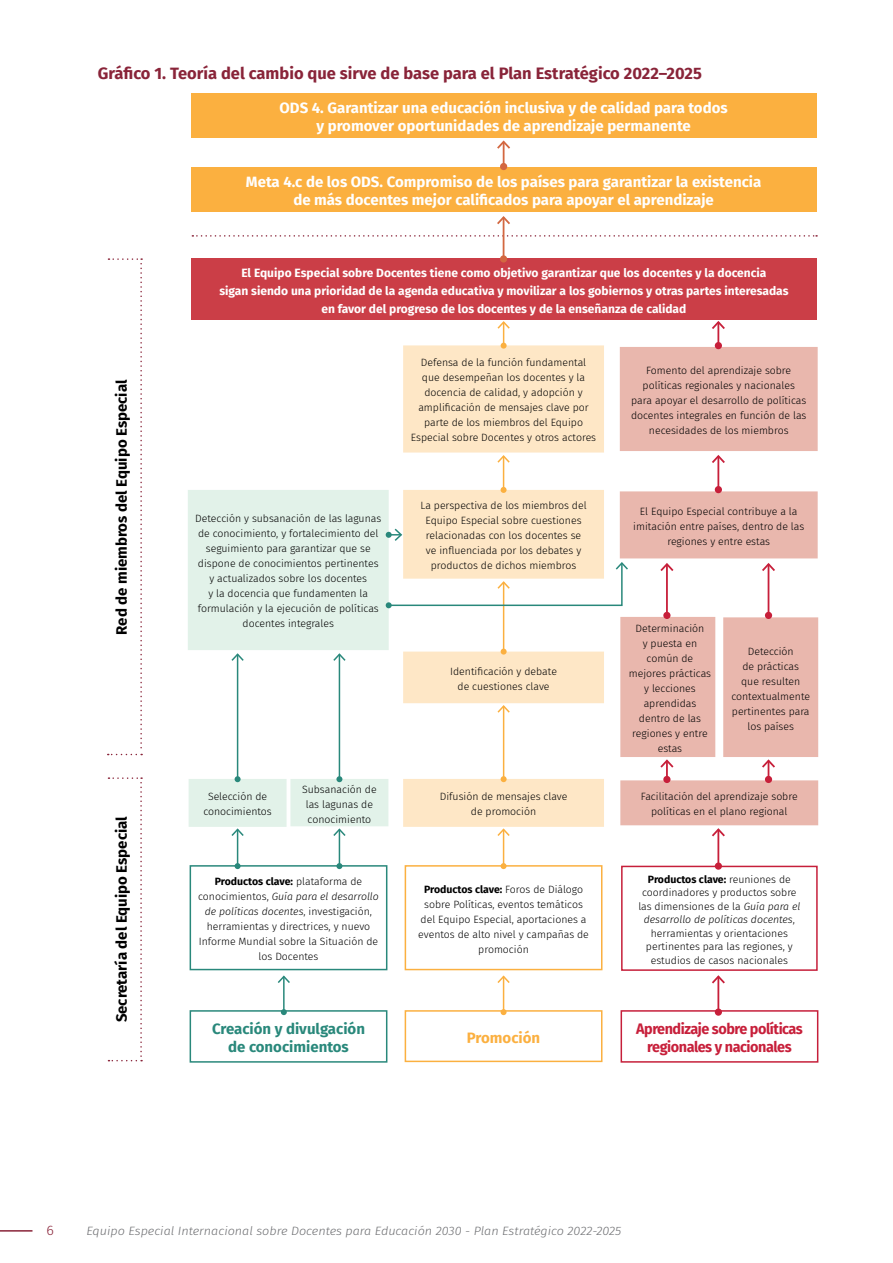
<style>
.page{position:relative;width:893px;height:1263px;background:#fff}
.page>*{position:absolute;margin:0;border:0;box-sizing:border-box;transform-origin:0 0}
.t1{font:700 16.5px "Fira Sans";color:#892439}
.t2{font:700 15px/18px "Fira Sans";color:#fff;text-align:center}
.t3{font:700 15px "Fira Sans";color:#000}
.t4{font:700 15px/18px "Fira Sans";letter-spacing:-.03em;color:#c71f3a;text-align:center;scale:.96 1}
.t5{font:700 15px/18px "Fira Sans";color:#29887b;text-align:center}
.t6{font:700 15px "Fira Sans";color:#fbb040}
.t7{font:300 13.5px "Fira Sans";color:#892439;scale:1.06 1}
.t8{font:700 12px/18px "Fira Sans";color:#fff;text-align:center}
.t9{font:italic 300 12px "Fira Sans";color:#6d6e71;scale:1.06 1}
.t10{font:300 10.5px/15px "Fira Sans";color:#000;text-align:center}
.s1{font-weight:700}
.s2{font-style:italic}
</style>
<div class="page">
<svg style="left:192px;top:235px;width:625px;height:2px"></svg>
<svg style="left:108px;top:258px;width:34px;height:497px"></svg>
<svg style="left:108px;top:777px;width:34px;height:284px"></svg>
<div style="left:191px;top:93px;width:625px;height:44px;background:#fbb040"></div>
<div style="left:191px;top:259px;width:625px;height:61px;background:#cb3e47"></div>
<div style="left:621px;top:493px;width:195px;height:64px;background:#e9b7ad"></div>
<div style="left:620px;top:491px;width:198px;height:67px;border:3px solid #e9b7ad"></div>
<div style="left:621px;top:348px;width:195px;height:101px;background:#e9b7ad"></div>
<div style="left:620px;top:347px;width:198px;height:104px;border:3px solid #e9b7ad"></div>
<div style="left:622px;top:782px;width:195px;height:42px;background:#e9b7ad"></div>
<div style="left:620px;top:780px;width:198px;height:45px;border:3px solid #e9b7ad"></div>
<div style="left:725px;top:619px;width:92px;height:136px;background:#e9b7ad"></div>
<div style="left:723px;top:617px;width:95px;height:140px;border:3px solid #e9b7ad"></div>
<div style="left:622px;top:618px;width:92px;height:137px;background:#e9b7ad"></div>
<div style="left:620px;top:617px;width:95px;height:140px;border:3px solid #e9b7ad"></div>
<svg style="left:620px;top:1009px;width:199px;height:54px"></svg>
<div style="left:191px;top:167px;width:625px;height:45px;background:#fbb040"></div>
<div style="left:500px;top:163px;width:7px;height:7px;background:#d36841;border-radius:50%"></div>
<svg style="left:497px;top:140px;width:13px;height:27px"></svg>
<hr style="left:717px;top:976px;width:2px;height:36px;background:#c71f3a">
<div style="left:715px;top:1008px;width:7px;height:8px;background:#c71f3a;border-radius:50%"></div>
<svg style="left:621px;top:865px;width:197px;height:120px"></svg>
<hr style="left:717px;top:829px;width:2px;height:37px;background:#c71f3a">
<div style="left:715px;top:862px;width:7px;height:8px;background:#c71f3a;border-radius:50%"></div>
<svg style="left:712px;top:828px;width:13px;height:10px"></svg>
<hr style="left:717px;top:456px;width:2px;height:34px;background:#c71f3a">
<div style="left:715px;top:486px;width:7px;height:7px;background:#c71f3a;border-radius:50%"></div>
<svg style="left:712px;top:455px;width:13px;height:10px"></svg>
<hr style="left:503px;top:456px;width:1px;height:34px;background:#fbb040">
<hr style="left:717px;top:322px;width:2px;height:24px;background:#c71f3a">
<div style="left:715px;top:342px;width:7px;height:7px;background:#c71f3a;border-radius:50%"></div>
<svg style="left:712px;top:321px;width:13px;height:10px"></svg>
<svg style="left:403px;top:321px;width:201px;height:143px"></svg>
<div style="left:765px;top:776px;width:7px;height:7px;background:#c71f3a;border-radius:50%"></div>
<svg style="left:762px;top:759px;width:13px;height:20px"></svg>
<hr style="left:768px;top:564px;width:1px;height:51px;background:#c71f3a">
<div style="left:765px;top:612px;width:7px;height:7px;background:#c71f3a;border-radius:50%"></div>
<svg style="left:762px;top:563px;width:13px;height:10px"></svg>
<div style="left:663px;top:776px;width:7px;height:7px;background:#c71f3a;border-radius:50%"></div>
<svg style="left:660px;top:759px;width:14px;height:20px"></svg>
<hr style="left:666px;top:564px;width:2px;height:51px;background:#c71f3a">
<div style="left:663px;top:612px;width:7px;height:7px;background:#c71f3a;border-radius:50%"></div>
<svg style="left:660px;top:563px;width:14px;height:10px"></svg>
<hr style="left:503px;top:706px;width:1px;height:73px;background:#fbb040">
<hr style="left:503px;top:976px;width:1px;height:36px;background:#fbb040">
<svg style="left:404px;top:1009px;width:199px;height:54px"></svg>
<hr style="left:503px;top:829px;width:1px;height:37px;background:#fbb040">
<svg style="left:404px;top:863px;width:199px;height:122px"></svg>
<svg style="left:403px;top:776px;width:201px;height:62px"></svg>
<hr style="left:339px;top:829px;width:1px;height:37px;background:#29887b">
<hr style="left:339px;top:654px;width:1px;height:125px;background:#29887b">
<hr style="left:237px;top:829px;width:1px;height:37px;background:#29887b">
<hr style="left:237px;top:654px;width:1px;height:125px;background:#29887b">
<svg style="left:188px;top:776px;width:201px;height:62px"></svg>
<hr style="left:283px;top:976px;width:2px;height:36px;background:#29887b">
<svg style="left:189px;top:1009px;width:199px;height:54px"></svg>
<svg style="left:189px;top:863px;width:199px;height:122px"></svg>
<hr style="left:503px;top:217px;width:1px;height:42px;background:#d36841">
<div style="left:500px;top:255px;width:7px;height:8px;background:#d36841;border-radius:50%"></div>
<svg style="left:497px;top:216px;width:13px;height:10px"></svg>
<svg style="left:188px;top:487px;width:442px;height:227px"></svg>
<hr style="left:0;top:1230px;width:33px;height:1px;background:#892439">
<h1 class="t1" style="left:98px;top:60px;width:606px">Gráfico 1. Teoría del cambio que sirve de base para el Plan Estratégico 2022–2025</h1>
<h2 class="t2" style="left:280px;top:98px;width:450px">ODS 4. Garantizar una educación inclusiva y de calidad para todos y promover oportunidades de aprendizaje permanente</h2>
<h2 class="t2" style="left:246px;top:172px;width:517px">Meta 4.c de los ODS. Compromiso de los países para garantizar la existencia de más docentes mejor calificados para apoyar el aprendizaje</h2>
<h2 class="t3" style="left:109px;top:635px;width:256px;rotate:-90deg">Red de miembros del Equipo Especial</h2>
<h2 class="t3" style="left:109px;top:1022px;width:207px;rotate:-90deg">Secretaría del Equipo Especial</h2>
<p class="t8" style="left:219px;top:263px;width:571px">El Equipo Especial sobre Docentes tiene como objetivo garantizar que los docentes y la docencia<br>sigan siendo una prioridad de la agenda educativa y movilizar a los gobiernos y otras partes interesadas en favor del progreso de los docentes y de la enseñanza de calidad</p>
<p class="t10" style="left:411px;top:355px;width:187px">Defensa de la función fundamental que desempeñan los docentes y la docencia de calidad, y adopción y amplificación de mensajes clave por parte de los miembros del Equipo Especial sobre Docentes y otros actores</p>
<p class="t10" style="left:631px;top:363px;width:177px">Fomento del aprendizaje sobre políticas regionales y nacionales para apoyar el desarrollo de políticas docentes integrales en función de las necesidades de los miembros</p>
<p class="t10" style="left:420px;top:498px;width:168px">La perspectiva de los miembros del<br>Equipo Especial sobre cuestiones relacionadas con los docentes se ve influenciada por los debates y productos de dichos miembros</p>
<p class="t10" style="left:195px;top:511px;width:187px">Detección y subsanación de las lagunas de conocimiento, y fortalecimiento del seguimiento para garantizar que se dispone de conocimientos pertinentes y actualizados sobre los docentes<br>y la docencia que fundamenten la formulación y la ejecución de políticas docentes integrales</p>
<p class="t10" style="left:633px;top:504px;width:173px">El Equipo Especial contribuye a la imitación entre países, dentro de las regiones y entre estas</p>
<p class="t10" style="left:629px;top:621px;width:84px">Determinación<br>y puesta en común de mejores prácticas y lecciones aprendidas dentro de las regiones y entre estas</p>
<p class="t10" style="left:731px;top:643px;width:80px">Detección<br>de prácticas<br>que resulten contextualmente pertinentes para los países</p>
<p class="t10" style="left:450px;top:664px;width:108px">Identificación y debate de cuestiones clave</p>
<p class="t10" style="left:203px;top:789px;width:70px">Selección de conocimientos</p>
<p class="t10" style="left:302px;top:781px;width:76px">Subsanación de las lagunas de conocimiento</p>
<p class="t10" style="left:440px;top:789px;width:129px">Difusión de mensajes clave de promoción</p>
<p class="t10" style="left:198px;top:874px;width:182px"><span class="s1">Productos clave:</span> plataforma de conocimientos, <span class="s2">Guía para el desarrollo de políticas docentes</span>, investigación, herramientas y directrices, y nuevo Informe Mundial sobre la Situación de los Docentes</p>
<p class="t10" style="left:418px;top:881px;width:172px"><span class="s1">Productos clave:</span> Foros de Diálogo sobre Políticas, eventos temáticos del Equipo Especial, aportaciones a eventos de alto nivel y campañas de promoción</p>
<p class="t10" style="left:641px;top:789px;width:158px">Facilitación del aprendizaje sobre políticas en el plano regional</p>
<p class="t10" style="left:638px;top:872px;width:164px;line-height:13.5px"><span class="s1">Productos clave:</span> reuniones de coordinadores y productos sobre las dimensiones de la <span class="s2">Guía para el desarrollo de políticas docentes</span>, herramientas y orientaciones pertinentes para las regiones, y estudios de casos nacionales</p>
<h2 class="t5" style="left:212px;top:1019px;width:154px">Creación y divulgación de conocimientos</h2>
<h2 class="t6" style="left:467px;top:1025px;width:75px">Promoción</h2>
<h2 class="t4" style="left:636px;top:1019px;width:175px">Aprendizaje sobre políticas regionales y nacionales</h2>
<p class="t7" style="left:47px;top:1221px;width:9px">6</p>
<p class="t9" style="left:86px;top:1223px;width:506px">Equipo Especial Internacional sobre Docentes para Educación 2030 - Plan Estratégico 2022-2025</p>
</div>
